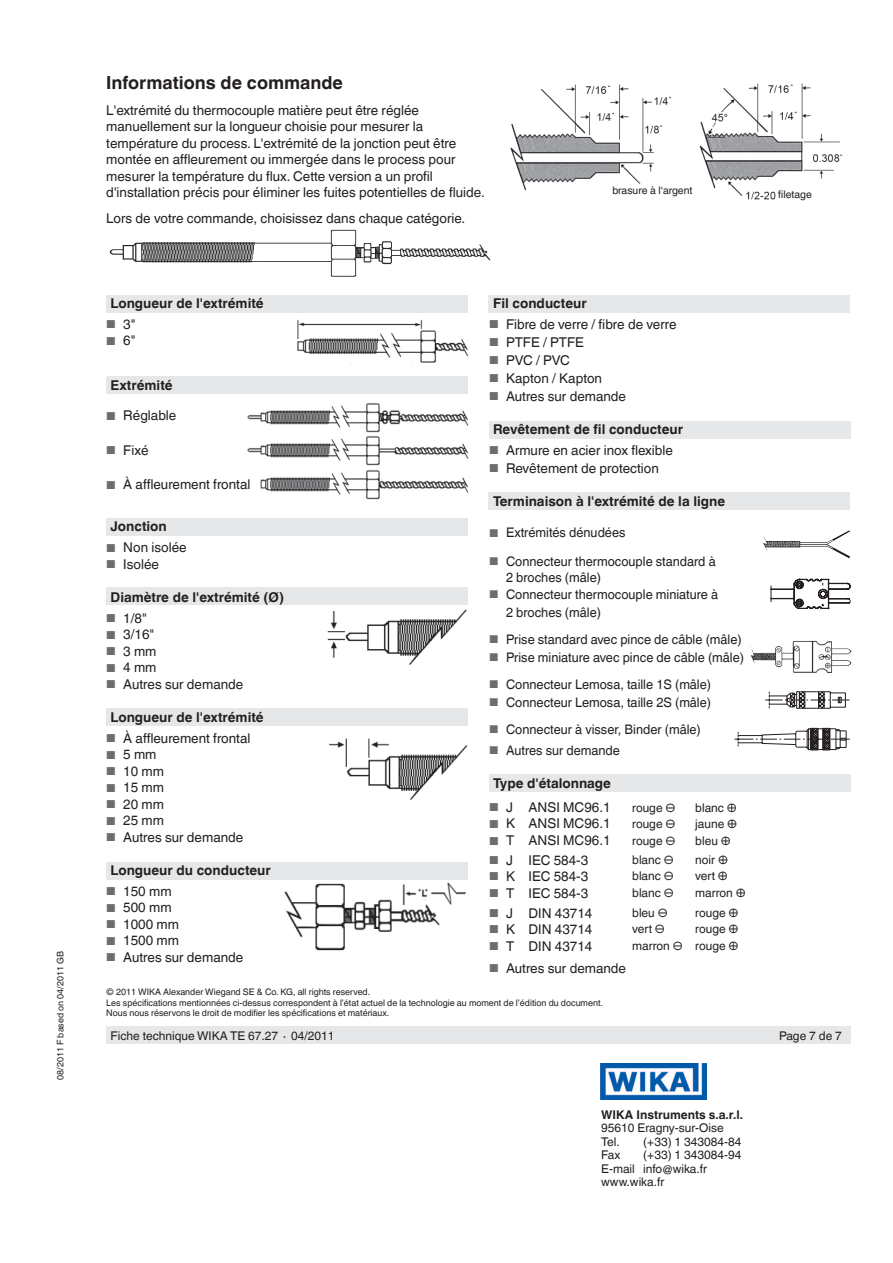
<style>
.page{position:relative;width:893px;height:1263px;background:#fff}
.page>*{position:absolute;margin:0;border:0;box-sizing:border-box;transform-origin:0 0}
.t1{font:700 18px "Helvetica World";color:#231f20}
.t2{font:13.5px/16.5px "Helvetica World";color:#231f20}
.t3{font:700 13.5px "Helvetica World";color:#231f20}
.t4{font:13.2px/16.5px "Helvetica World";color:#231f20}
.t5{font:12px/13.5px "Helvetica World";color:#231f20}
.t6{font:700 12px "Helvetica World";color:#231f20}
.t7{font:10.5px "Helvetica World";color:#231f20}
.t8{font:9px/10.5px "Helvetica World";color:#231f20}
.s1{font-size:11.55px;color:#6c6d70}
.s2{font-size:11.25px;color:#6c6d70}
</style>
<div class="page">
<img style="left:601px;top:1063px;width:105px;height:36px">
<div style="left:106px;top:1027px;width:744px;height:17px;background:#e6e7e9"></div>
<div style="left:106px;top:295px;width:362px;height:17px;background:#e6e7e9"></div>
<div style="left:106px;top:377px;width:362px;height:17px;background:#e6e7e9"></div>
<div style="left:106px;top:519px;width:362px;height:17px;background:#e6e7e9"></div>
<div style="left:106px;top:708px;width:362px;height:17px;background:#e6e7e9"></div>
<div style="left:106px;top:588px;width:362px;height:17px;background:#e6e7e9"></div>
<div style="left:106px;top:862px;width:362px;height:17px;background:#e6e7e9"></div>
<div style="left:489px;top:774px;width:361px;height:17px;background:#e6e7e9"></div>
<div style="left:488px;top:295px;width:362px;height:17px;background:#e6e7e9"></div>
<div style="left:488px;top:493px;width:362px;height:17px;background:#e6e7e9"></div>
<img style="left:699px;top:83px;width:144px;height:117px">
<div style="left:489px;top:421px;width:361px;height:17px;background:#e6e7e9"></div>
<img style="left:510px;top:84px;width:162px;height:107px">
<img style="left:297px;top:320px;width:171px;height:45px">
<img style="left:247px;top:402px;width:222px;height:98px">
<img style="left:344px;top:609px;width:123px;height:56px">
<img style="left:329px;top:738px;width:139px;height:62px">
<img style="left:284px;top:882px;width:185px;height:69px">
<img style="left:327px;top:611px;width:17px;height:47px">
<img style="left:763px;top:530px;width:87px;height:29px">
<svg style="left:765px;top:691px;width:85px;height:18px"></svg>
<svg style="left:734px;top:727px;width:116px;height:24px"></svg>
<svg style="left:770px;top:578px;width:81px;height:32px"></svg>
<img style="left:749px;top:640px;width:103px;height:33px">
<img style="left:109px;top:229px;width:382px;height:48px">
<p class="t8" style="left:55px;top:1080px;width:131px;rotate:-90deg">08/2011 F based on 04/2011 GB</p>
<h1 class="t1" style="left:106px;top:73px;width:238px">Informations de commande</h1>
<p class="t2" style="left:106px;top:102px;width:380px">L'extrémité du thermocouple matière peut être réglée manuellement sur la longueur choisie pour mesurer la température du process. L'extrémité de la jonction peut être montée en affleurement ou immergée dans le process pour mesurer la température du flux. Cette version a un profil d'installation précis pour éliminer les fuites potentielles de fluide.</p>
<p class="t2" style="left:106px;top:210px;width:361px">Lors de votre commande, choisissez dans chaque catégorie.</p>
<p class="t7" style="left:612px;top:185px;width:82px">brasure à l‘argent</p>
<p class="t3" style="left:111px;top:295px;width:155px">Longueur de l'extrémité</p>
<p class="t2" style="left:106px;top:316px;width:31px"><span class="s1">■</span> 3"</p>
<p class="t2" style="left:106px;top:332px;width:31px"><span class="s1">■</span> 6"</p>
<p class="t3" style="left:111px;top:378px;width:64px">Extrémité</p>
<p class="t2" style="left:106px;top:407px;width:72px"><span class="s1">■</span> Réglable</p>
<p class="t2" style="left:106px;top:442px;width:44px"><span class="s1">■</span> Fixé</p>
<p class="t2" style="left:106px;top:476px;width:146px"><span class="s1">■</span> À affleurement frontal</p>
<p class="t3" style="left:111px;top:519px;width:58px">Jonction</p>
<p class="t2" style="left:106px;top:539px;width:82px"><span class="s1">■</span> Non isolée</p>
<p class="t2" style="left:106px;top:556px;width:54px"><span class="s1">■</span> Isolée</p>
<p class="t3" style="left:111px;top:589px;width:175px">Diamètre de l'extrémité (Ø)</p>
<p class="t2" style="left:106px;top:610px;width:42px"><span class="s1">■</span> 1/8"</p>
<p class="t2" style="left:106px;top:626px;width:50px"><span class="s1">■</span> 3/16"</p>
<p class="t2" style="left:106px;top:643px;width:52px"><span class="s1">■</span> 3mm</p>
<p class="t2" style="left:106px;top:659px;width:52px"><span class="s1">■</span> 4mm</p>
<p class="t2" style="left:106px;top:676px;width:139px"><span class="s1">■</span> Autres sur demande</p>
<p class="t3" style="left:111px;top:709px;width:155px">Longueur de l'extrémité</p>
<p class="t2" style="left:106px;top:730px;width:146px"><span class="s1">■</span> À affleurement frontal</p>
<p class="t2" style="left:106px;top:746px;width:52px"><span class="s1">■</span> 5mm</p>
<p class="t2" style="left:106px;top:763px;width:59px"><span class="s1">■</span> 10 mm</p>
<p class="t2" style="left:106px;top:779px;width:59px"><span class="s1">■</span> 15 mm</p>
<p class="t2" style="left:106px;top:796px;width:59px"><span class="s1">■</span> 20 mm</p>
<p class="t2" style="left:106px;top:812px;width:59px"><span class="s1">■</span> 25 mm</p>
<p class="t2" style="left:106px;top:829px;width:139px"><span class="s1">■</span> Autres sur demande</p>
<p class="t3" style="left:111px;top:862px;width:162px">Longueur du conducteur</p>
<p class="t2" style="left:106px;top:883px;width:67px"><span class="s1">■</span> 150 mm</p>
<p class="t2" style="left:106px;top:899px;width:67px"><span class="s1">■</span> 500 mm</p>
<p class="t2" style="left:106px;top:916px;width:74px"><span class="s1">■</span> 1000 mm</p>
<p class="t2" style="left:106px;top:932px;width:74px"><span class="s1">■</span> 1500 mm</p>
<p class="t2" style="left:106px;top:949px;width:139px"><span class="s1">■</span> Autres sur demande</p>
<p class="t3" style="left:493px;top:295px;width:95px">Fil conducteur</p>
<p class="t2" style="left:489px;top:316px;width:189px"><span class="s1">■</span> Fibre de verre / fibre de verre</p>
<p class="t2" style="left:489px;top:334px;width:96px"><span class="s1">■</span> PTFE / PTFE</p>
<p class="t2" style="left:489px;top:352px;width:82px"><span class="s1">■</span> PVC / PVC</p>
<p class="t2" style="left:489px;top:370px;width:115px"><span class="s1">■</span> Kapton / Kapton</p>
<p class="t2" style="left:489px;top:388px;width:139px"><span class="s1">■</span> Autres sur demande</p>
<p class="t3" style="left:493px;top:421px;width:191px">Revêtement de fil conducteur</p>
<p class="t2" style="left:489px;top:442px;width:185px"><span class="s1">■</span> Armure en acier inox flexible</p>
<p class="t2" style="left:489px;top:460px;width:171px"><span class="s1">■</span> Revêtement de protection</p>
<p class="t3" style="left:493px;top:493px;width:233px">Terminaison à l'extrémité de la ligne</p>
<p class="t4" style="left:489px;top:525px;width:138px"><span class="s2">■</span> Extrémités dénudées</p>
<p class="t4" style="left:506px;top:553px;width:211px;text-indent:-17px"><span class="s2">■</span> Connecteur thermocouple standard à<br>2 broches (mâle)</p>
<p class="t4" style="left:506px;top:585px;width:214px;line-height:18px;text-indent:-17px"><span class="s2">■</span> Connecteur thermocouple miniature à<br>2 broches (mâle)</p>
<p class="t4" style="left:489px;top:631px;width:254px"><span class="s2">■</span> Prise standard avec pince de câble (mâle)</p>
<p class="t4" style="left:489px;top:649px;width:257px"><span class="s2">■</span> Prise miniature avec pince de câble (mâle)</p>
<p class="t4" style="left:489px;top:676px;width:224px"><span class="s2">■</span> Connecteur Lemosa, taille 1S (mâle)</p>
<p class="t4" style="left:489px;top:694px;width:224px"><span class="s2">■</span> Connecteur Lemosa, taille 2S (mâle)</p>
<p class="t4" style="left:489px;top:721px;width:213px"><span class="s2">■</span> Connecteur à visser, Binder (mâle)</p>
<p class="t4" style="left:489px;top:742px;width:132px"><span class="s2">■</span> Autres sur demande</p>
<p class="t3" style="left:493px;top:775px;width:119px">Type d'étalonnage</p>
<p class="t2" style="left:489px;top:799px;width:123px"><span class="s1">■</span> J ANSI MC96.1</p>
<p class="t5" style="left:632px;top:801px;width:45px">rouge ⊖</p>
<p class="t5" style="left:695px;top:801px;width:43px">blanc ⊕</p>
<p class="t2" style="left:489px;top:815px;width:123px"><span class="s1">■</span> K ANSI MC96.1</p>
<p class="t5" style="left:632px;top:817px;width:45px">rouge ⊖</p>
<p class="t5" style="left:695px;top:817px;width:44px">jaune ⊕</p>
<p class="t2" style="left:489px;top:832px;width:123px"><span class="s1">■</span> T ANSI MC96.1</p>
<p class="t5" style="left:632px;top:834px;width:45px">rouge ⊖</p>
<p class="t5" style="left:695px;top:834px;width:37px">bleu ⊕</p>
<p class="t2" style="left:489px;top:852px;width:101px"><span class="s1">■</span> J IEC 584-3</p>
<p class="t5" style="left:632px;top:853px;width:43px">blanc ⊖</p>
<p class="t5" style="left:695px;top:853px;width:34px">noir ⊕</p>
<p class="t2" style="left:489px;top:868px;width:101px"><span class="s1">■</span> K IEC 584-3</p>
<p class="t5" style="left:632px;top:869px;width:43px">blanc ⊖</p>
<p class="t5" style="left:695px;top:869px;width:34px">vert ⊕</p>
<p class="t2" style="left:489px;top:885px;width:101px"><span class="s1">■</span> T IEC 584-3</p>
<p class="t5" style="left:632px;top:886px;width:43px">blanc ⊖</p>
<p class="t5" style="left:695px;top:886px;width:52px">marron ⊕</p>
<p class="t2" style="left:489px;top:905px;width:105px"><span class="s1">■</span> J DIN 43714</p>
<p class="t5" style="left:632px;top:906px;width:37px">bleu ⊖</p>
<p class="t5" style="left:695px;top:906px;width:45px">rouge ⊕</p>
<p class="t2" style="left:489px;top:921px;width:105px"><span class="s1">■</span> K DIN 43714</p>
<p class="t5" style="left:632px;top:922px;width:34px">vert ⊖</p>
<p class="t5" style="left:695px;top:922px;width:45px">rouge ⊕</p>
<p class="t2" style="left:489px;top:938px;width:105px"><span class="s1">■</span> T DIN 43714</p>
<p class="t5" style="left:632px;top:939px;width:108px">marron ⊖ rouge ⊕</p>
<p class="t2" style="left:489px;top:960px;width:139px"><span class="s1">■</span> Autres sur demande</p>
<p class="t8" style="left:106px;top:987px;width:498px">© 2011 WIKA Alexander Wiegand SE &amp; Co. KG, all rights reserved.<br>Les spécifications mentionnées ci-dessus correspondent à l’état actuel de la technologie au moment de l’édition du document.<br>Nous nous réservons le droit de modifier les spécifications et matériaux.</p>
<p class="t7" style="left:778px;top:189px;width:35px">filetage</p>
<p class="t5" style="left:111px;top:1029px;width:225px">Fiche technique WIKA TE 67.27 ∙ 04/2011</p>
<p class="t5" style="left:779px;top:1029px;width:64px">Page 7 de 7</p>
<p class="t6" style="left:601px;top:1107px;width:143px">WIKA Instruments s.a.r.l.</p>
<p class="t5" style="left:601px;top:1121px;width:124px">95610 Eragny-sur-Oise<br>Tel.</p>
<p class="t5" style="left:643px;top:1134px;width:100px">(+33) 1 343084-84</p>
<p class="t5" style="left:601px;top:1148px;width:142px;text-indent:42px">(+33) 1 343084-94<br>E-mail info@wika.fr www.wika.fr</p>
<p class="t5" style="left:601px;top:1148px;width:21px">Fax</p>
</div>
